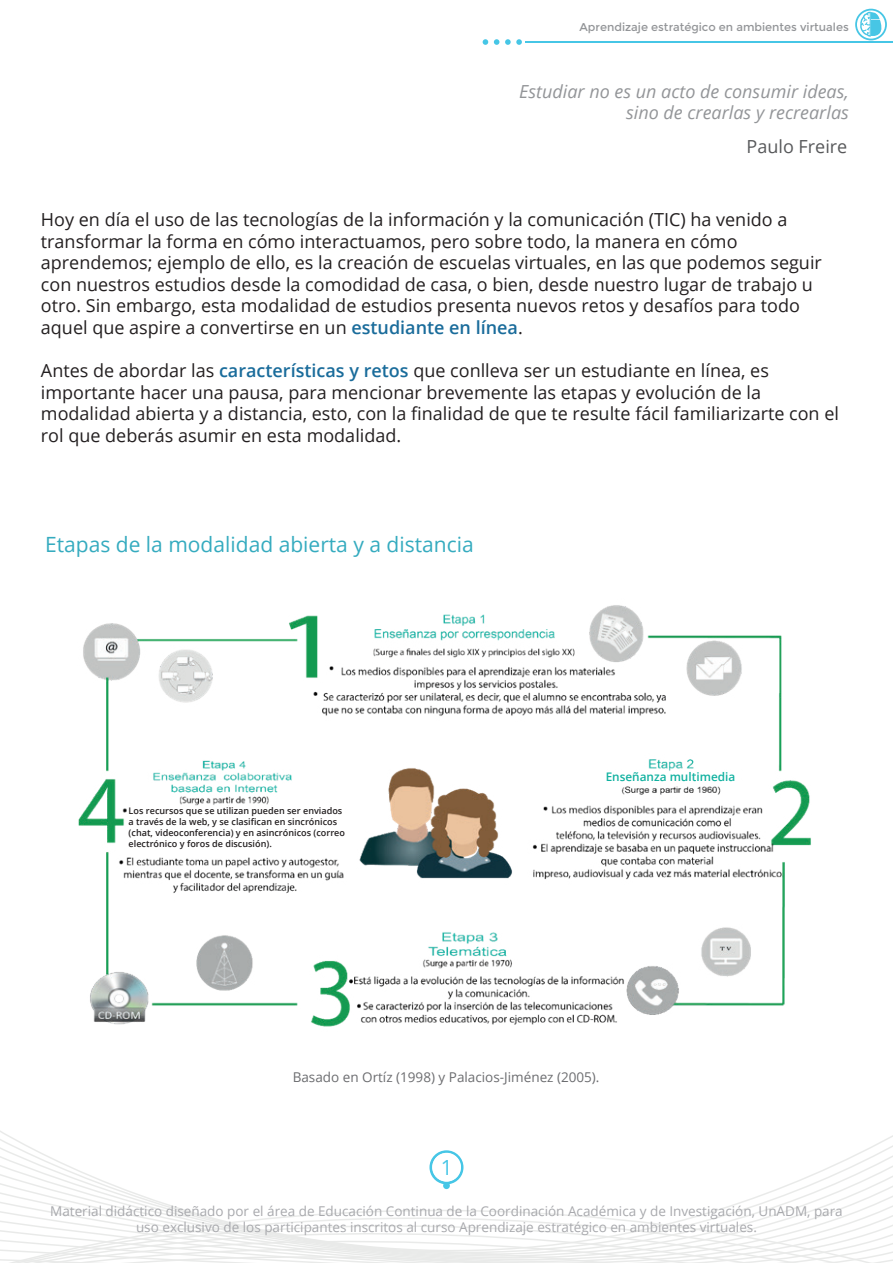
<style>
.page{position:relative;width:893px;height:1263px;background:#fff}
.page>*{position:absolute;margin:0;border:0;box-sizing:border-box;transform-origin:0 0}
.t1{font:21px "Open Sans";color:#35abbf}
.t2{font:20.85px "Open Sans";color:#46c6e6}
.t3{font:18px/21.6px "Open Sans";color:#231f20}
.t4{font:italic 18px/21.6px "Open Sans";color:#939598;text-align:right}
.t5{font:18px "Open Sans";color:#57585a}
.t6{font:13.5px/16.2px "Open Sans";color:#a8a9ad;text-align:center}
.t7{font:13.5px "Open Sans";color:#6c6d70}
.t8{font:600 11.85px "Open Sans";color:#11b1a0}
.t9{font:11.4px "Montserrat";color:#939598}
.t10{font:600 9px/10.9px "Open Sans";color:#231f20}
.s1{font-weight:600;color:#1a6c9b}
</style>
<div class="page">
<img style="left:78px;top:605px;width:733px;height:422px">
<div style="left:600px;top:773px;width:141px;height:12px;background:#fff"></div>
<div style="left:128px;top:806px;width:217px;height:50px;background:#fff"></div>
<div style="left:122px;top:830px;width:11px;height:14px;background:#fff"></div>
<div style="left:855px;top:9px;width:32px;height:31px;border:2px solid #47c6e5;border-radius:50%"></div>
<svg style="left:860px;top:11px;width:23px;height:29px"></svg>
<hr style="left:525px;top:41px;width:368px;height:2px;background:#46c6e6">
<svg style="left:505px;top:39px;width:17px;height:6px"></svg>
<svg style="left:494px;top:39px;width:5px;height:6px"></svg>
<svg style="left:483px;top:39px;width:5px;height:6px"></svg>
<svg style="left:0;top:1149px;width:893px;height:18px"></svg>
<svg style="left:0;top:1167px;width:893px;height:18px"></svg>
<svg style="left:0;top:1185px;width:893px;height:18px"></svg>
<svg style="left:0;top:1203px;width:893px;height:12px"></svg>
<svg style="left:0;top:1215px;width:893px;height:47px"></svg>
<svg style="left:429px;top:1150px;width:34px;height:39px"></svg>
<div style="left:432px;top:1153px;width:29px;height:28px;background:#fff;border-radius:50%"></div>
<p class="t9" style="left:579px;top:20px;width:271px">Aprendizaje estratégico en ambientes virtuales</p>
<p class="t4" style="left:519px;top:80px;width:331px">Estudiar no es un acto de consumir ideas, sino de crearlas y recrearlas</p>
<p class="t5" style="left:747px;top:134px;width:102px">Paulo Freire</p>
<p class="t3" style="left:41px;top:208px;width:782px">Hoy en día el uso de las tecnologías de la información y la comunicación (TIC) ha venido a transformar la forma en cómo interactuamos, pero sobre todo, la manera en cómo aprendemos; ejemplo de ello, es la creación de escuelas virtuales, en las que podemos seguir con nuestros estudios desde la comodidad de casa, o bien, desde nuestro lugar de trabajo u otro. Sin embargo, esta modalidad de estudios presenta nuevos retos y desafíos para todo aquel que aspire a convertirse en un <span class="s1">estudiante en línea</span>.</p>
<p class="t3" style="left:41px;top:359px;width:800px">Antes de abordar las <span class="s1">características y retos</span> que conlleva ser un estudiante en línea, es importante hacer una pausa, para mencionar brevemente las etapas y evolución de la modalidad abierta y a distancia, esto, con la finalidad de que te resulte fácil familiarizarte con el rol que deberás asumir en esta modalidad.</p>
<p class="t1" style="left:45px;top:529px;width:430px">Etapas de la modalidad abierta y a distancia</p>
<p class="t10" style="left:129px;top:805px;width:218px">Los recursos que se utilizan pueden ser enviados a través de la web, y se clasifican en sincrónicos (chat, videoconferencia) y en asincrónicos (correo electrónico y foros de discusión).</p>
<p class="t8" style="left:606px;top:769px;width:131px">Enseñanza multimedia</p>
<p class="t7" style="left:293px;top:1068px;width:308px">Basado en Ortíz (1998) y Palacios-Jiménez (2005).</p>
<p class="t2" style="left:441px;top:1153px;width:13px">1</p>
<p class="t6" style="left:50px;top:1202px;width:794px">Material didáctico diseñado por el área de Educación Continua de la Coordinación Académica y de Investigación, UnADM, para uso exclusivo de los participantes inscritos al curso Aprendizaje estratégico en ambientes virtuales.</p>
</div>
